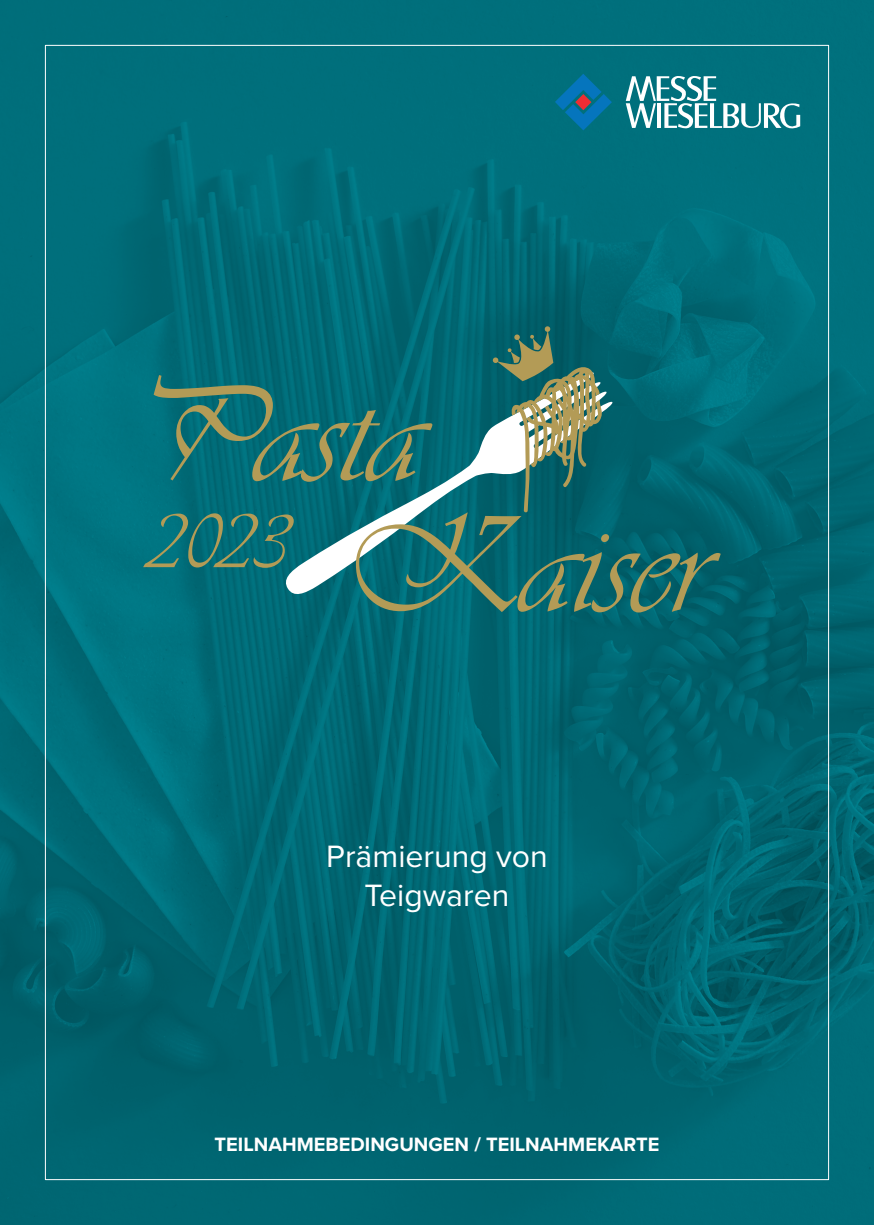
<style>
.page{position:relative;width:874px;height:1225px;background:#fff}
.page>*{position:absolute;margin:0;border:0;box-sizing:border-box;transform-origin:0 0}
.t1{font:82px "Vivaldi";color:#b39b56}
.t2{font:32px "Proxima Nova";color:#fff}
.t3{font:700 20px "Proxima Nova";color:#fff}
</style>
<div class="page">
<img style="left:0;top:0;width:873px;height:1225px">
<svg style="left:554px;top:74px;width:57px;height:56px;background:#0b6e92"></svg>
<svg style="left:625px;top:75px;width:174px;height:57px"></svg>
<svg style="left:153px;top:326px;width:567px;height:286px;background:#1e7476"></svg>
<p class="t1" style="left:147px;top:493px;width:142px">2023</p>
<p class="t2" style="left:326px;top:833px;width:223px">Prämierung von</p>
<p class="t2" style="left:364px;top:871px;width:146px">Teigwaren</p>
<p class="t3" style="left:214px;top:1129px;width:446px">TEILNAHMEBEDINGUNGEN / TEILNAHMEKARTE</p>
</div>
